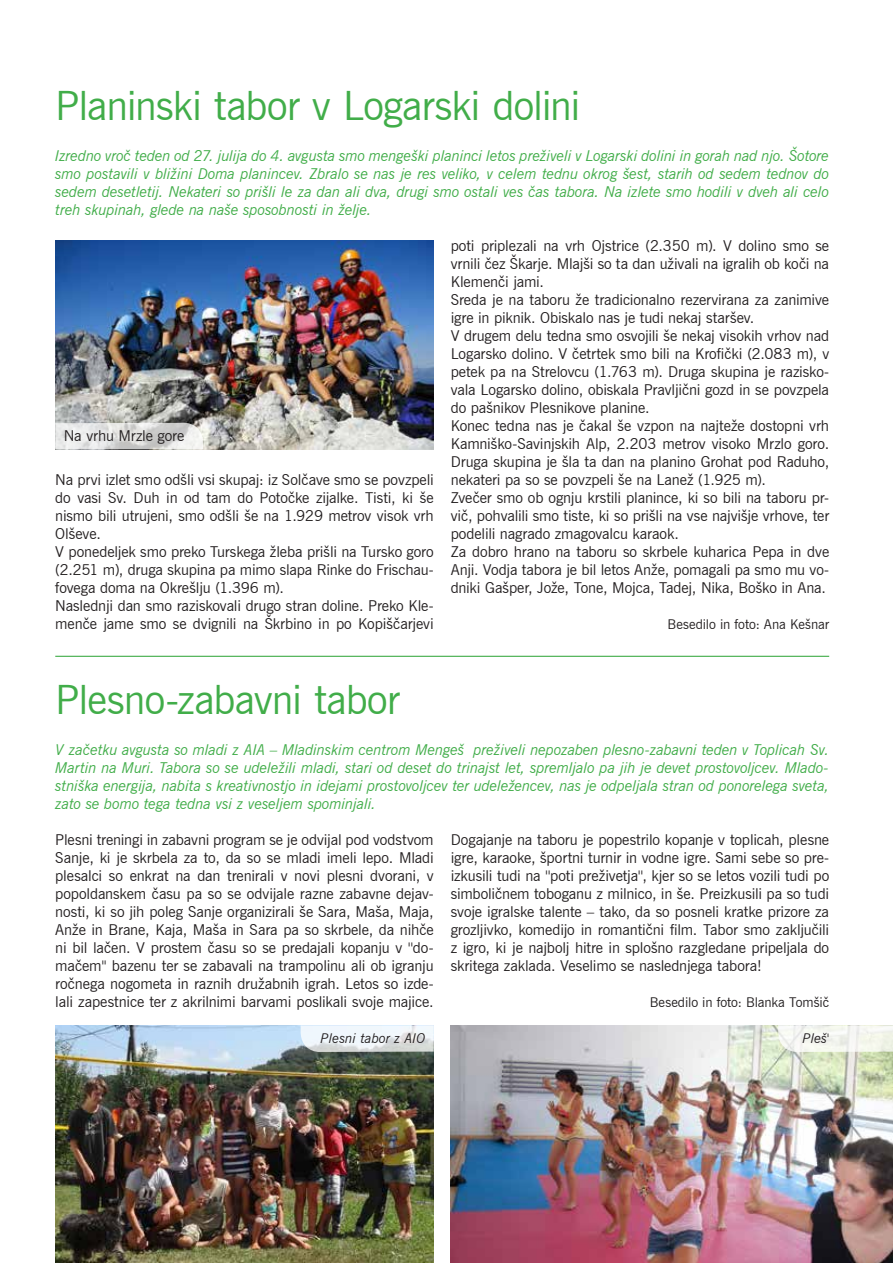
<style>
.page{position:relative;width:893px;height:1263px;background:#fff}
.page>*{position:absolute;margin:0;border:0;box-sizing:border-box;transform-origin:0 0}
.t1{font:40.5px "News Gothic BT";letter-spacing:-.02em;color:#41ad49}
.t2{font:15px/18px "News Gothic BT";letter-spacing:-.01em;color:#231f20;text-align:justify}
.t3{font:italic 15px/18px "News Gothic BT";letter-spacing:-.015em;color:#41ad49;text-align:justify}
.t4{font:13.5px "News Gothic BT";color:#231f20}
.t5{font:italic 13.5px "News Gothic BT";color:#231f20}
</style>
<div class="page">
<hr style="left:55px;top:656px;width:774px;height:1px;background:#41ad49">
<img style="left:55px;top:1025px;width:379px;height:238px">
<img style="left:451px;top:1025px;width:442px;height:238px">
<img style="left:55px;top:241px;width:379px;height:208px">
<svg style="left:301px;top:1025px;width:133px;height:27px"></svg>
<svg style="left:778px;top:1025px;width:115px;height:27px"></svg>
<svg style="left:55px;top:423px;width:148px;height:26px"></svg>
<h1 class="t1" style="left:55px;top:81px;width:527px">Planinski tabor v Logarski dolini</h1>
<p class="t3" style="left:55px;top:147px;width:775px">Izredno vroč teden od 27. julija do 4. avgusta smo mengeški planinci letos preživeli v Logarski dolini in gorah nad njo. Šotore smo postavili v bližini Doma planincev. Zbralo se nas je res veliko, v celem tednu okrog šest, starih od sedem tednov do sedem desetletij. Nekateri so prišli le za dan ali dva, drugi smo ostali ves čas tabora. Na izlete smo hodili v dveh ali celo treh skupinah, glede na naše sposobnosti in želje.</p>
<p class="t2" style="left:451px;top:237px;width:380px;text-align:left">poti priplezali na vrh Ojstrice (2.350 m). V dolino smo se vrnili čez Škarje. Mlajši so ta dan uživali na igralih ob koči na Klemenči jami.<br>Sreda je na taboru že tradicionalno rezervirana za zanimive igre in piknik. Obiskalo nas je tudi nekaj staršev.<br>V drugem delu tedna smo osvojili še nekaj visokih vrhov nad Logarsko dolino. V četrtek smo bili na Krofički (2.083 m), v petek pa na Strelovcu (1.763 m). Druga skupina je razisko&shy;vala Logarsko dolino, obiskala Pravljični gozd in se povzpela do pašnikov Plesnikove planine.<br>Konec tedna nas je čakal še vzpon na najteže dostopni vrh Kamniško-Savinjskih Alp, 2.203 metrov visoko Mrzlo goro.<br>Druga skupina je šla ta dan na planino Grohat pod Raduho, nekateri pa so se povzpeli še na Lanež (1.925 m).<br>Zvečer smo ob ognju krstili planince, ki so bili na taboru pr&shy;vič, pohvalili smo tiste, ki so prišli na vse najvišje vrhove, ter podelili nagrado zmagovalcu karaok.<br>Za dobro hrano na taboru so skrbele kuharica Pepa in dve Anji. Vodja tabora je bil letos Anže, pomagali pa smo mu vo&shy;dniki Gašper, Jože, Tone, Mojca, Tadej, Nika, Boško in Ana.</p>
<p class="t4" style="left:668px;top:616px;width:163px">Besedilo in foto: Ana Kešnar</p>
<p class="t2" style="left:64px;top:427px;width:122px">Na vrhu Mrzle gore</p>
<p class="t2" style="left:55px;top:471px;width:380px;text-align:left">Na prvi izlet smo odšli vsi skupaj: iz Solčave smo se povzpeli do vasi Sv. Duh in od tam do Potočke zijalke. Tisti, ki še nismo bili utrujeni, smo odšli še na 1.929 metrov visok vrh Olševe.<br>V ponedeljek smo preko Turskega žleba prišli na Tursko goro (2.251 m), druga skupina pa mimo slapa Rinke do Frischau&shy;fovega doma na Okrešlju (1.396 m).<br>Naslednji dan smo raziskovali drugo stran doline. Preko Kle&shy;menče jame smo se dvignili na Škrbino in po Kopiščarjevi</p>
<h1 class="t1" style="left:55px;top:675px;width:346px">Plesno-zabavni tabor</h1>
<p class="t3" style="left:55px;top:741px;width:775px">V začetku avgusta so mladi z AIA – Mladinskim centrom Mengeš preživeli nepozaben plesno-zabavni teden v Toplicah Sv.<br>Martin na Muri. Tabora so se udeležili mladi, stari od deset do trinajst let, spremljalo pa jih je devet prostovoljcev. Mlado&shy;stniška energija, nabita s kreativnostjo in idejami prostovoljcev ter udeležencev, nas je odpeljala stran od ponorelega sveta, zato se bomo tega tedna vsi z veseljem spominjali.</p>
<p class="t2" style="left:451px;top:831px;width:380px">Dogajanje na taboru je popestrilo kopanje v toplicah, plesne igre, karaoke, športni turnir in vodne igre. Sami sebe so pre&shy;izkusili tudi na ''poti preživetja'', kjer so se letos vozili tudi po simboličnem toboganu z milnico, in še. Preizkusili pa so tudi svoje igralske talente – tako, da so posneli kratke prizore za grozljivko, komedijo in romantični film. Tabor smo zaključili z igro, ki je najbolj hitre in splošno razgledane pripeljala do skritega zaklada. Veselimo se naslednjega tabora!</p>
<p class="t4" style="left:650px;top:994px;width:181px">Besedilo in foto: Blanka Tomšič</p>
<p class="t2" style="left:55px;top:831px;width:380px">Plesni treningi in zabavni program se je odvijal pod vodstvom Sanje, ki je skrbela za to, da so se mladi imeli lepo. Mladi plesalci so enkrat na dan trenirali v novi plesni dvorani, v popoldanskem času pa so se odvijale razne zabavne dejav&shy;nosti, ki so jih poleg Sanje organizirali še Sara, Maša, Maja, Anže in Brane, Kaja, Maša in Sara pa so skrbele, da nihče ni bil lačen. V prostem času so se predajali kopanju v ''do&shy;mačem'' bazenu ter se zabavali na trampolinu ali ob igranju ročnega nogometa in raznih družabnih igrah. Letos so izde&shy;lali zapestnice ter z akrilnimi barvami poslikali svoje majice.</p>
<p class="t5" style="left:321px;top:1030px;width:106px">Plesni tabor z AIO</p>
<p class="t5" style="left:803px;top:1030px;width:28px">Pleš'</p>
</div>
